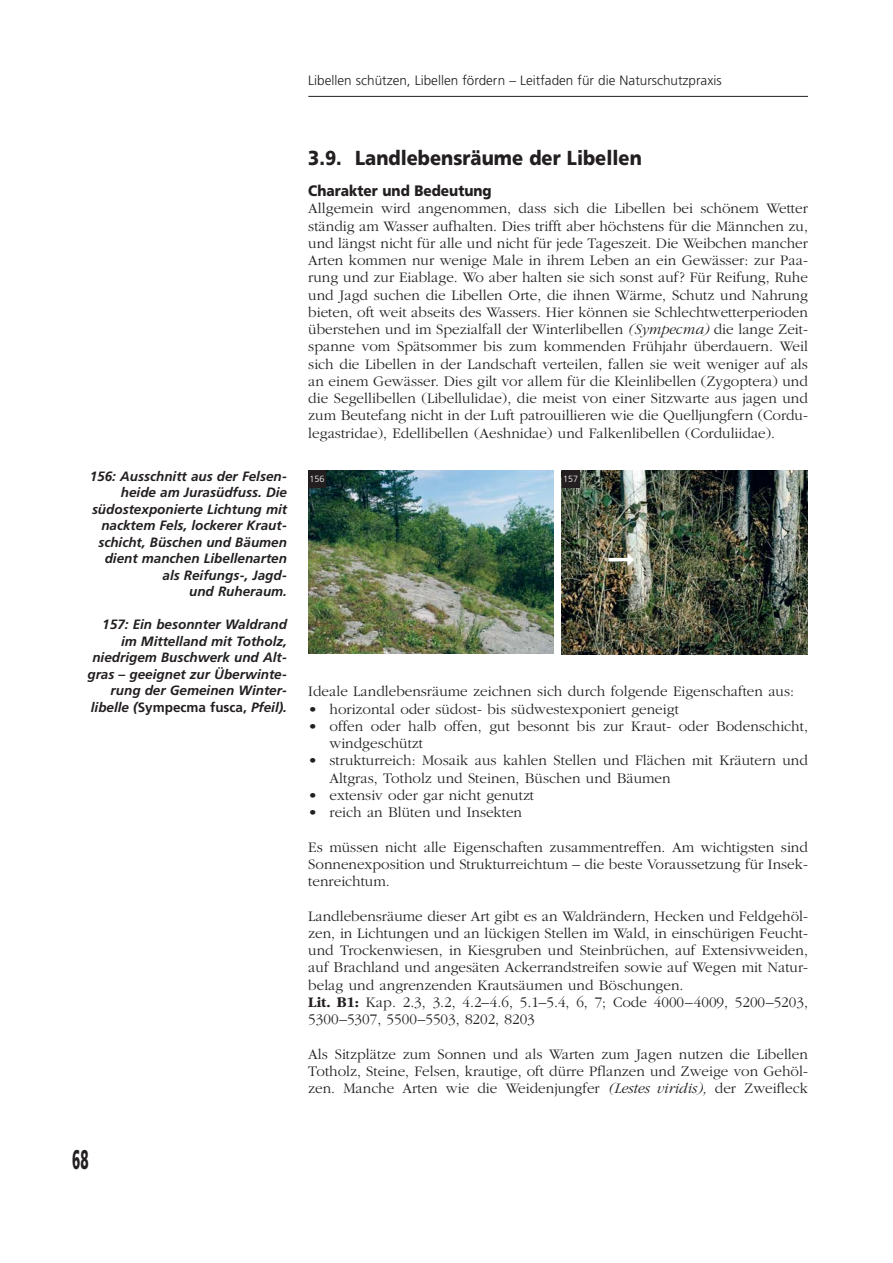
<style>
.page{position:relative;width:893px;height:1263px;background:#fff}
.page>*{position:absolute;margin:0;border:0;box-sizing:border-box;transform-origin:0 0}
.t1{font:900 27px "Frutiger";color:#231f20;scale:.5 1}
.t2{font:900 20.25px "Frutiger";color:#231f20;scale:.9 1}
.t3{font:300 15.15px/17.2px "Garamond";color:#231f20;text-align:justify}
.t4{font:900 15.15px "Frutiger";color:#231f20;scale:.9 1}
.t5{font:italic 700 13.5px/16.5px "Frutiger";color:#231f20;text-align:right}
.t6{font:300 13.5px "Frutiger";color:#231f20}
.t7{font:300 9px "Frutiger";color:#fff}
.s1{font-style:normal}
.s2{font-style:italic}
.s3{font-weight:700}
</style>
<div class="page">
<hr style="left:308px;top:96px;width:500px;height:1px;background:#231f20">
<img style="left:308px;top:470px;width:245px;height:184px">
<img style="left:562px;top:470px;width:246px;height:184px">
<div style="left:308px;top:470px;width:17px;height:17px;background:#231f20"></div>
<div style="left:562px;top:470px;width:17px;height:17px;background:#231f20"></div>
<svg style="left:608px;top:553px;width:26px;height:13px"></svg>
<p class="t6" style="left:308px;top:74px;width:415px">Libellen schützen, Libellen fördern – Leitfaden für die Naturschutzpraxis</p>
<p class="t5" style="left:90px;top:468px;width:199px">156: Ausschnitt aus der Felsen&shy;heide am Jurasüdfuss. Die südostexponierte Lichtung mit nacktem Fels, lockerer Kraut&shy;schicht, Büschen und Bäumen dient manchen Libellenarten als Reifungs-, Jagd-<br>und Ruhe raum.</p>
<p class="t5" style="left:87px;top:617px;width:201px">157: Ein besonnter Waldrand im Mittelland mit Totholz, niedrigem Buschwerk und Alt&shy;gras – geeignet zur Überwinte&shy;rung der Gemeinen Winter&shy;libelle (<span class="s1">Sympecma fusca,</span> Pfeil).</p>
<h2 class="t2" style="left:308px;top:148px;width:372px">3.9. Landlebensräume der Libellen</h2>
<p class="t4" style="left:308px;top:183px;width:205px">Charakter und Bedeutung</p>
<p class="t3" style="left:308px;top:201px;width:501px">Allgemein wird angenommen, dass sich die Libellen bei schönem Wetter ständig am Wasser aufhalten. Dies trifft aber höchstens für die Männchen zu, und längst nicht für alle und nicht für jede Tageszeit. Die Weibchen mancher Arten kommen nur wenige Male in ihrem Leben an ein Gewässer: zur Paa&shy;rung und zur Eiablage. Wo aber halten sie sich sonst auf? Für Reifung, Ruhe und Jagd suchen die Libellen Orte, die ihnen Wärme, Schutz und Nahrung bieten, oft weit abseits des Wassers. Hier können sie Schlechtwetterperioden überstehen und im Spezialfall der Winterlibellen <span class="s2">(Sympecma)</span> die lange Zeit&shy;spanne vom Spätsommer bis zum kommenden Frühjahr überdauern. Weil sich die Libellen in der Landschaft verteilen, fallen sie weit weniger auf als an einem Gewässer. Dies gilt vor allem für die Kleinlibellen (Zygoptera) und die Segellibellen (Libellulidae), die meist von einer Sitzwarte aus jagen und zum Beutefang nicht in der Luft patrouillieren wie die Quelljungfern (Cordu&shy;legastridae), Edellibellen (Aeshnidae) und Falkenlibellen (Corduliidae).</p>
<p class="t7" style="left:309px;top:474px;width:17px">156</p>
<p class="t7" style="left:563px;top:474px;width:17px">157</p>
<p class="t3" style="left:308px;top:684px;width:487px">Ideale Landlebensräume zeichnen sich durch folgende Eigenschaften aus:</p>
<p class="t3" style="left:308px;top:701px;width:372px">• horizontal oder südost- bis südwestexponiert geneigt</p>
<p class="t3" style="left:330px;top:718px;width:480px;text-indent:-21px">• offen oder halb offen, gut besonnt bis zur Kraut- oder Bodenschicht, windgeschützt</p>
<p class="t3" style="left:330px;top:753px;width:480px;text-indent:-21px">• strukturreich: Mosaik aus kahlen Stellen und Flächen mit Kräutern und<br>Altgras, Totholz und Steinen, Büschen und Bäumen</p>
<p class="t3" style="left:308px;top:787px;width:227px">• extensiv oder gar nicht genutzt</p>
<p class="t3" style="left:308px;top:805px;width:215px">• reich an Blüten und Insekten</p>
<p class="t3" style="left:308px;top:839px;width:501px">Es müssen nicht alle Eigenschaften zusammentreffen. Am wichtigsten sind Sonnenexposition und Strukturreichtum – die beste Voraussetzung für Insek&shy;tenreichtum.</p>
<p class="t3" style="left:308px;top:908px;width:501px;text-align:left">Landlebensräume dieser Art gibt es an Waldrändern, Hecken und Feldgehöl&shy;zen, in Lichtungen und an lückigen Stellen im Wald, in einschürigen Feucht&shy;und Trockenwiesen, in Kiesgruben und Steinbrüchen, auf Extensivweiden, auf Brachland und angesäten Ackerrandstreifen sowie auf Wegen mit Natur&shy;belag und angrenzenden Krautsäumen und Böschungen.<br><span class="s3">Lit. B1:</span> Kap. 2.3, 3.2, 4.2–4.6, 5.1–5.4, 6, 7; Code 4000–4009, 5200–5203, 5300–5307, 5500–5503, 8202, 8203</p>
<p class="t3" style="left:308px;top:1046px;width:501px">Als Sitzplätze zum Sonnen und als Warten zum Jagen nutzen die Libellen Totholz, Steine, Felsen, krautige, oft dürre Pflanzen und Zweige von Gehöl&shy;zen. Manche Arten wie die Weidenjungfer <span class="s2">(Lestes viridis),</span> der Zweifleck</p>
<h1 class="t1" style="left:72px;top:1147px;width:35px">68</h1>
</div>
